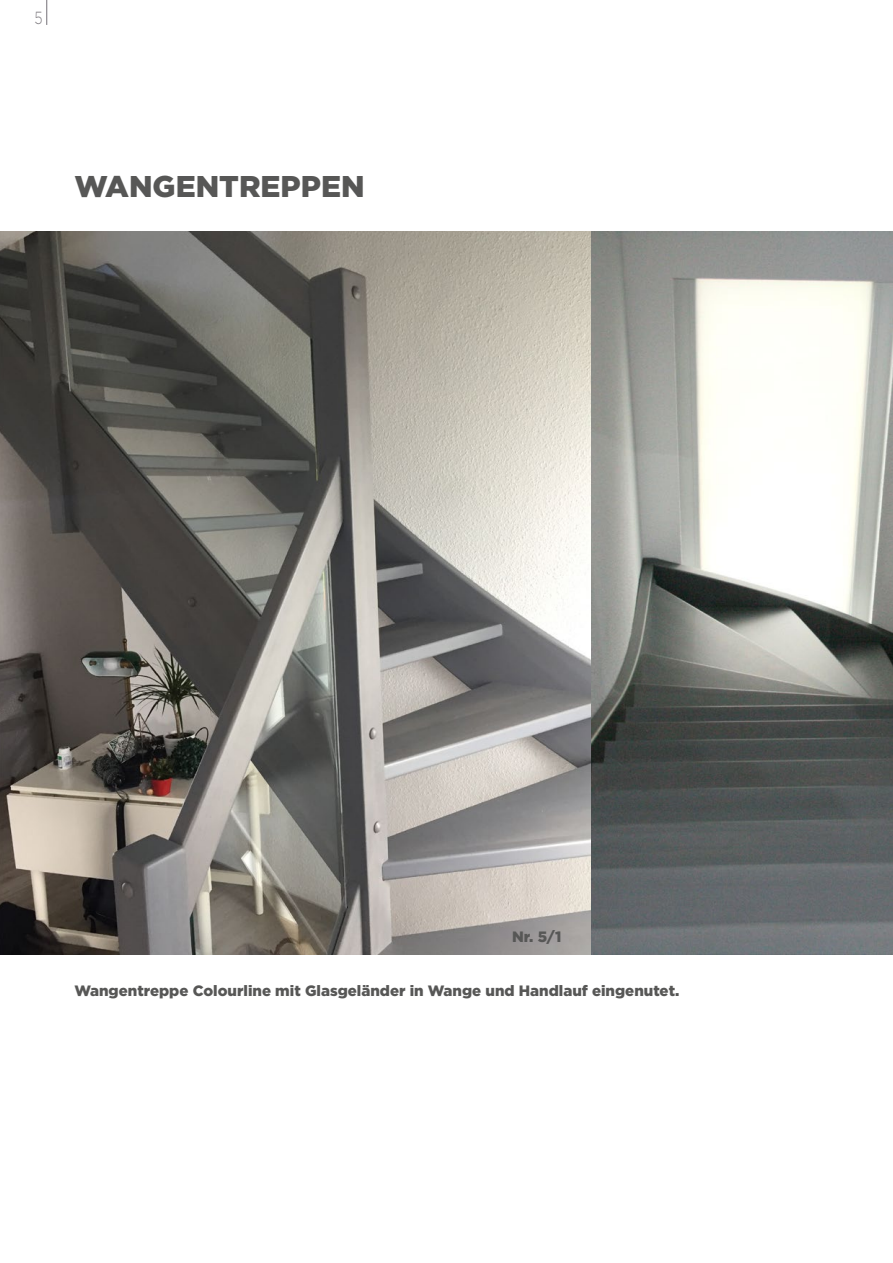
<style>
.page{position:relative;width:893px;height:1263px;background:#fff}
.page>*{position:absolute;margin:0;border:0;box-sizing:border-box;transform-origin:0 0}
.t1{font:900 30px "Gotham";color:#575756}
.t2{font:300 17.55px "Gotham";color:#838085;scale:.77 1}
.t3{font:900 15px "Gotham";color:#575756}
</style>
<div class="page">
<img style="left:0;top:232px;width:893px;height:723px">
<svg style="left:46px;top:0;width:1px;height:25px"></svg>
<p class="t2" style="left:34px;top:9px;width:12px">5</p>
<h1 class="t1" style="left:74px;top:169px;width:292px">WANGENTREPPEN</h1>
<p class="t3" style="left:512px;top:928px;width:51px">Nr. 5/1</p>
<p class="t3" style="left:74px;top:982px;width:606px">Wangentreppe Colourline mit Glasgeländer in Wange und Handlauf eingenutet.</p>
</div>
